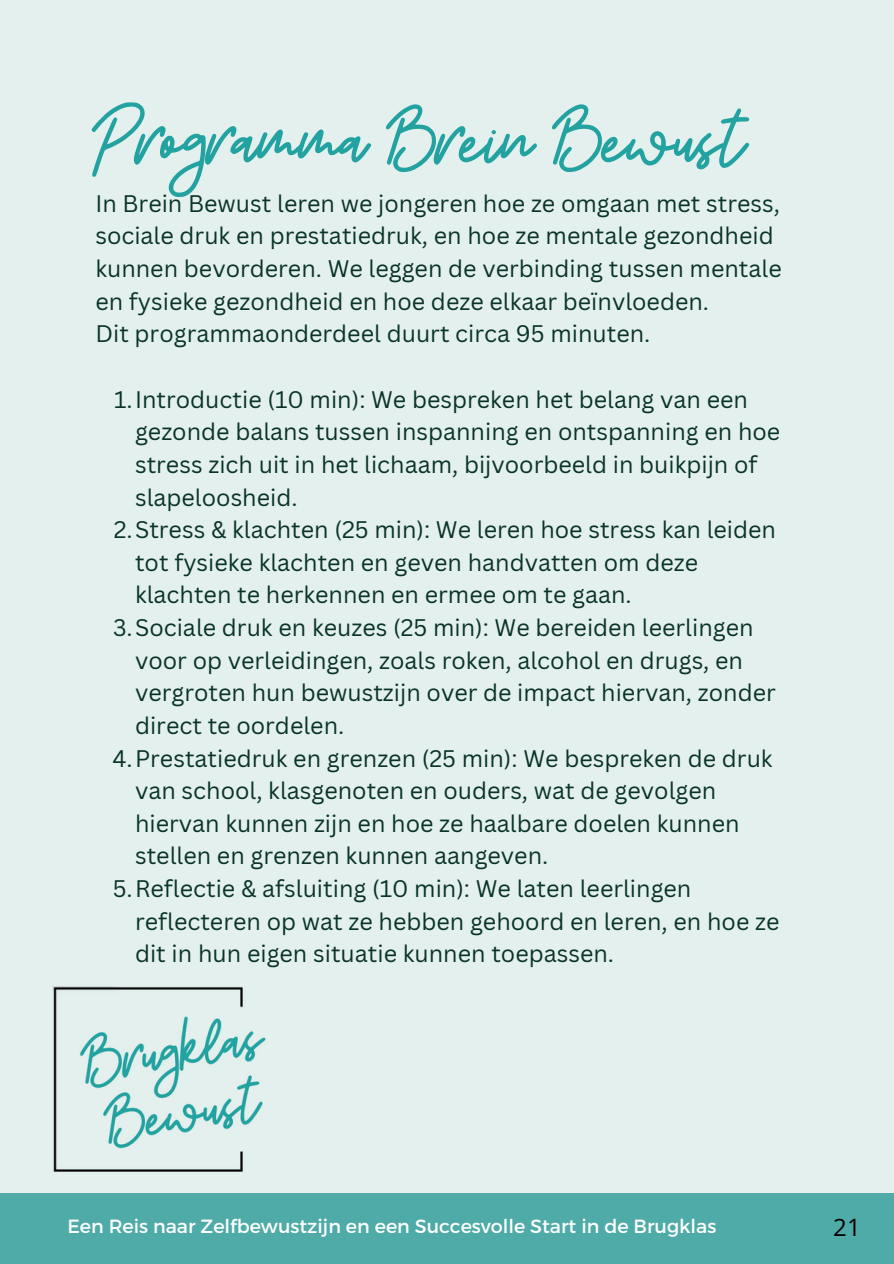
<style>
.page{position:relative;width:894px;height:1264px;background:#fff}
.page>*{position:absolute;margin:0;border:0;box-sizing:border-box;transform-origin:0 0}
.t1{font:84.9px "Beauty Salon Script";color:#22a2a0}
.t2{font:24px "Open Sans";color:#000}
.t3{font:23.4px/32.5px "Canva Sans";color:#0a3428}
.t4{font:19.05px "Montserrat";color:#fff}
</style>
<div class="page">
<div style="left:0;top:0;width:893px;height:1263px;background:#e4f0ed"></div>
<div style="left:0;top:1192px;width:893px;height:71px;background:#4eaba7"></div>
<img style="left:52px;top:986px;width:214px;height:186px">
<h2 class="t1" style="left:95px;top:99px;width:651px">Programma Brein Bewust</h2>
<p class="t3" style="left:95px;top:186px;width:687px">In Brein Bewust leren we jongeren hoe ze omgaan met stress, sociale druk en prestatiedruk, en hoe ze mentale gezondheid kunnen bevorderen. We leggen de verbinding tussen mentale en fysieke gezondheid en hoe deze elkaar beïnvloeden.<br>Dit programmaonderdeel duurt circa 95 minuten.</p>
<p class="t3" style="left:135px;top:382px;width:646px;text-indent:-21px">1.Introductie (10 min): We bespreken het belang van een gezonde balans tussen inspanning en ontspanning en hoe stress zich uit in het lichaam, bijvoorbeeld in buikpijn of slapeloosheid.</p>
<p class="t3" style="left:135px;top:513px;width:642px;text-indent:-21px">2.Stress &amp; klachten (25 min): We leren hoe stress kan leiden tot fysieke klachten en geven handvatten om deze klachten te herkennen en ermee om te gaan.</p>
<p class="t3" style="left:135px;top:610px;width:642px;text-indent:-22px">3.Sociale druk en keuzes (25 min): We bereiden leerlingen voor op verleidingen, zoals roken, alcohol en drugs, en vergroten hun bewustzijn over de impact hiervan, zonder direct te oordelen.</p>
<p class="t3" style="left:135px;top:741px;width:639px;text-indent:-23px">4.Prestatiedruk en grenzen (25 min): We bespreken de druk van school, klasgenoten en ouders, wat de gevolgen hiervan kunnen zijn en hoe ze haalbare doelen kunnen stellen en grenzen kunnen aangeven.</p>
<p class="t3" style="left:135px;top:871px;width:645px;text-indent:-22px">5.Reflectie &amp; afsluiting (10 min): We laten leerlingen reflecteren op wat ze hebben gehoord en leren, en hoe ze dit in hun eigen situatie kunnen toepassen.</p>
<h1 class="t4" style="left:67px;top:1213px;width:650px">Een Reis naar Zelfbewustzijn en een Succesvolle Start in de Brugklas</h1>
<p class="t2" style="left:833px;top:1210px;width:29px">21</p>
</div>
